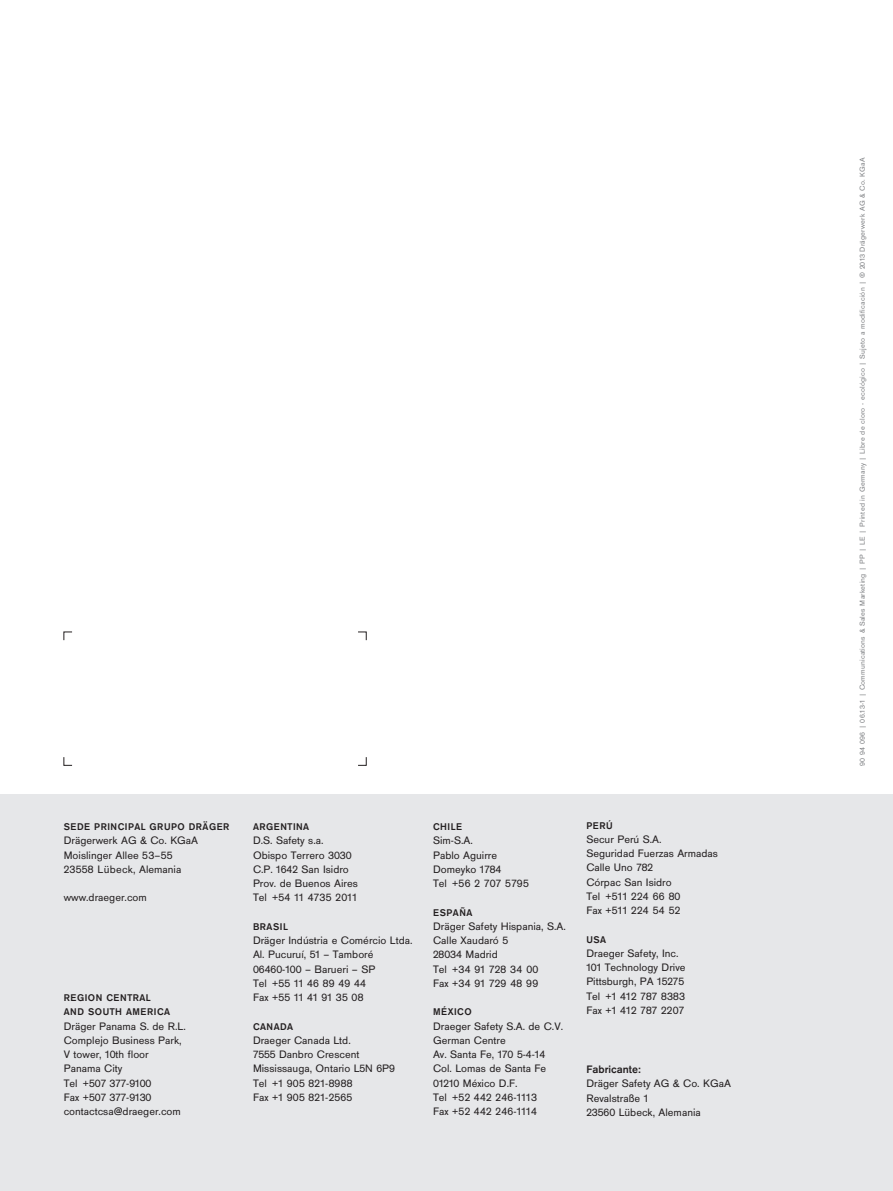
<style>
.page{position:relative;width:893px;height:1191px;background:#fff}
.page>*{position:absolute;margin:0;border:0;box-sizing:border-box;transform-origin:0 0}
.Fliesstext{font:11.25px/14.2px "Draeger San";color:#231f20}
.Fliesstext-2{font:11.25px "Draeger San";letter-spacing:.025em;color:#231f20}
.Headline_Land_vers{font:700 10.2px/14.2px "Draeger San";letter-spacing:.05em;color:#231f20}
.Fliesstext-3{font:700 10.2px "Draeger San";letter-spacing:.05em;color:#231f20}
.t1{font:7.5px "Draeger San";letter-spacing:.025em;color:#808285}
.s1{font-weight:700}
</style>
<div class="page">
<svg style="left:63px;top:631px;width:9px;height:10px"></svg>
<svg style="left:63px;top:757px;width:10px;height:9px"></svg>
<svg style="left:358px;top:757px;width:9px;height:9px"></svg>
<svg style="left:358px;top:631px;width:9px;height:10px"></svg>
<div style="left:0;top:794px;width:893px;height:397px;background:#e6e7e9"></div>
<p class="Headline_Land_vers" style="left:64px;top:819px;width:167px">SEDE PRINCIPAL GRUPO DRÄGER</p>
<p class="Fliesstext" style="left:64px;top:833px;width:136px">Drägerwerk AG &amp; Co. KGaA</p>
<p class="Fliesstext" style="left:64px;top:848px;width:110px">Moislinger Allee 53–55</p>
<p class="Fliesstext-2" style="left:64px;top:863px;width:119px">23558 Lübeck, Alemania</p>
<p class="Fliesstext" style="left:64px;top:890px;width:85px">www.draeger.com</p>
<p class="Headline_Land_vers" style="left:64px;top:990px;width:108px">REGION CENTRAL<br>AND SOUTH AMERICA</p>
<p class="Fliesstext" style="left:64px;top:1019px;width:123px">Dräger Panama S. de R.L.</p>
<p class="Fliesstext" style="left:64px;top:1033px;width:119px">Complejo Business Park,<br>V tower, 10th floor</p>
<p class="Fliesstext" style="left:64px;top:1061px;width:60px">Panama City</p>
<p class="Fliesstext" style="left:64px;top:1076px;width:89px">Tel +507 377-9100</p>
<p class="Fliesstext" style="left:64px;top:1090px;width:89px">Fax +507 377-9130</p>
<p class="Fliesstext" style="left:64px;top:1104px;width:119px">contactcsa@draeger.com</p>
<p class="Headline_Land_vers" style="left:253px;top:819px;width:58px">ARGENTINA</p>
<p class="Fliesstext" style="left:253px;top:833px;width:72px">D.S. Safety s.a.</p>
<p class="Fliesstext" style="left:253px;top:848px;width:100px">Obispo Terrero 3030</p>
<p class="Fliesstext" style="left:253px;top:862px;width:97px">C.P. 1642 San Isidro</p>
<p class="Fliesstext" style="left:253px;top:876px;width:106px">Prov. de Buenos Aires</p>
<p class="Fliesstext-2" style="left:253px;top:891px;width:105px">Tel +54 11 4735 2011</p>
<p class="Fliesstext-3" style="left:253px;top:920px;width:36px">BRASIL</p>
<p class="Fliesstext" style="left:253px;top:933px;width:161px">Dräger Indústria e Comércio Ltda.</p>
<p class="Fliesstext" style="left:253px;top:947px;width:122px">Al. Pucuruí, 51 – Tamboré</p>
<p class="Fliesstext" style="left:253px;top:962px;width:124px">06460-100 – Barueri – SP</p>
<p class="Fliesstext-2" style="left:253px;top:977px;width:115px">Tel +55 11 46 89 49 44</p>
<p class="Fliesstext-2" style="left:253px;top:991px;width:112px">Fax +55 11 41 91 35 08</p>
<p class="Headline_Land_vers" style="left:253px;top:1019px;width:42px">CANADA</p>
<p class="Fliesstext" style="left:253px;top:1033px;width:99px">Draeger Canada Ltd.</p>
<p class="Fliesstext" style="left:253px;top:1047px;width:108px">7555 Danbro Crescent</p>
<p class="Fliesstext" style="left:253px;top:1061px;width:143px">Mississauga, Ontario L5N 6P9</p>
<p class="Fliesstext-2" style="left:253px;top:1076px;width:101px">Tel +1 905 821-8988</p>
<p class="Fliesstext-2" style="left:253px;top:1091px;width:101px">Fax +1 905 821-2565</p>
<p class="Headline_Land_vers" style="left:433px;top:819px;width:31px">CHILE</p>
<p class="Fliesstext" style="left:433px;top:833px;width:41px">Sim-S.A.</p>
<p class="Fliesstext" style="left:433px;top:848px;width:66px">Pablo Aguirre</p>
<p class="Fliesstext" style="left:433px;top:862px;width:70px">Domeyko 1784</p>
<p class="Fliesstext-2" style="left:433px;top:877px;width:97px">Tel +56 2 707 5795</p>
<p class="Headline_Land_vers" style="left:433px;top:905px;width:41px">ESPAÑA</p>
<p class="Fliesstext" style="left:433px;top:919px;width:134px">Dräger Safety Hispania, S.A.</p>
<p class="Fliesstext" style="left:433px;top:933px;width:77px">Calle Xaudaró 5</p>
<p class="Fliesstext" style="left:433px;top:947px;width:66px">28034 Madrid</p>
<p class="Fliesstext-2" style="left:433px;top:962px;width:107px">Tel +34 91 728 34 00</p>
<p class="Fliesstext-2" style="left:433px;top:977px;width:107px">Fax +34 91 729 48 99</p>
<p class="Fliesstext-3" style="left:433px;top:1006px;width:40px">MÉXICO</p>
<p class="Fliesstext" style="left:433px;top:1019px;width:131px">Draeger Safety S.A. de C.V.</p>
<p class="Fliesstext" style="left:433px;top:1033px;width:74px">German Centre</p>
<p class="Fliesstext" style="left:433px;top:1047px;width:114px">Av. Santa Fe, 170 5-4-14</p>
<p class="Fliesstext" style="left:433px;top:1061px;width:115px">Col. Lomas de Santa Fe</p>
<p class="Fliesstext" style="left:433px;top:1076px;width:86px">01210 México D.F.</p>
<p class="Fliesstext-2" style="left:433px;top:1091px;width:105px">Tel +52 442 246-1113</p>
<p class="Fliesstext-2" style="left:433px;top:1105px;width:105px">Fax +52 442 246-1114</p>
<p class="Headline_Land_vers" style="left:586px;top:818px;width:28px">PERÚ</p>
<p class="Fliesstext" style="left:586px;top:832px;width:77px">Secur Perú S.A.</p>
<p class="Fliesstext" style="left:586px;top:846px;width:133px">Seguridad Fuerzas Armadas</p>
<p class="Fliesstext" style="left:586px;top:860px;width:68px">Calle Uno 782</p>
<p class="Fliesstext" style="left:586px;top:875px;width:87px">Córpac San Isidro</p>
<p class="Fliesstext-2" style="left:586px;top:890px;width:96px">Tel +511 224 66 80</p>
<p class="Fliesstext-2" style="left:586px;top:904px;width:95px">Fax +511 224 54 52</p>
<p class="Headline_Land_vers" style="left:586px;top:932px;width:21px">USA</p>
<p class="Fliesstext" style="left:586px;top:946px;width:94px">Draeger Safety, Inc.</p>
<p class="Fliesstext" style="left:586px;top:960px;width:101px">101 Technology Drive</p>
<p class="Fliesstext" style="left:586px;top:974px;width:99px">Pittsburgh, PA 15275</p>
<p class="Fliesstext-2" style="left:586px;top:989px;width:100px">Tel +1 412 787 8383</p>
<p class="Fliesstext-2" style="left:586px;top:1004px;width:99px">Fax +1 412 787 2207</p>
<p class="Fliesstext" style="left:586px;top:1062px;width:146px"><span class="s1">Fabricante:<br></span>Dräger Safety AG &amp; Co. KGaA</p>
<p class="Fliesstext" style="left:586px;top:1090px;width:63px">Revalstraße 1</p>
<p class="Fliesstext" style="left:586px;top:1105px;width:116px">23560 Lübeck, Alemania</p>
<p class="t1" style="left:858px;top:765px;width:609px;rotate:-90deg">90 94 096 | 06.13-1 | Communications &amp; Sales Marketing | PP | LE | Printed in Germany | Libre de cloro - ecológico | Sujeto a modificación | © 2013 Drägerwerk AG &amp; Co. KGaA</p>
</div>
